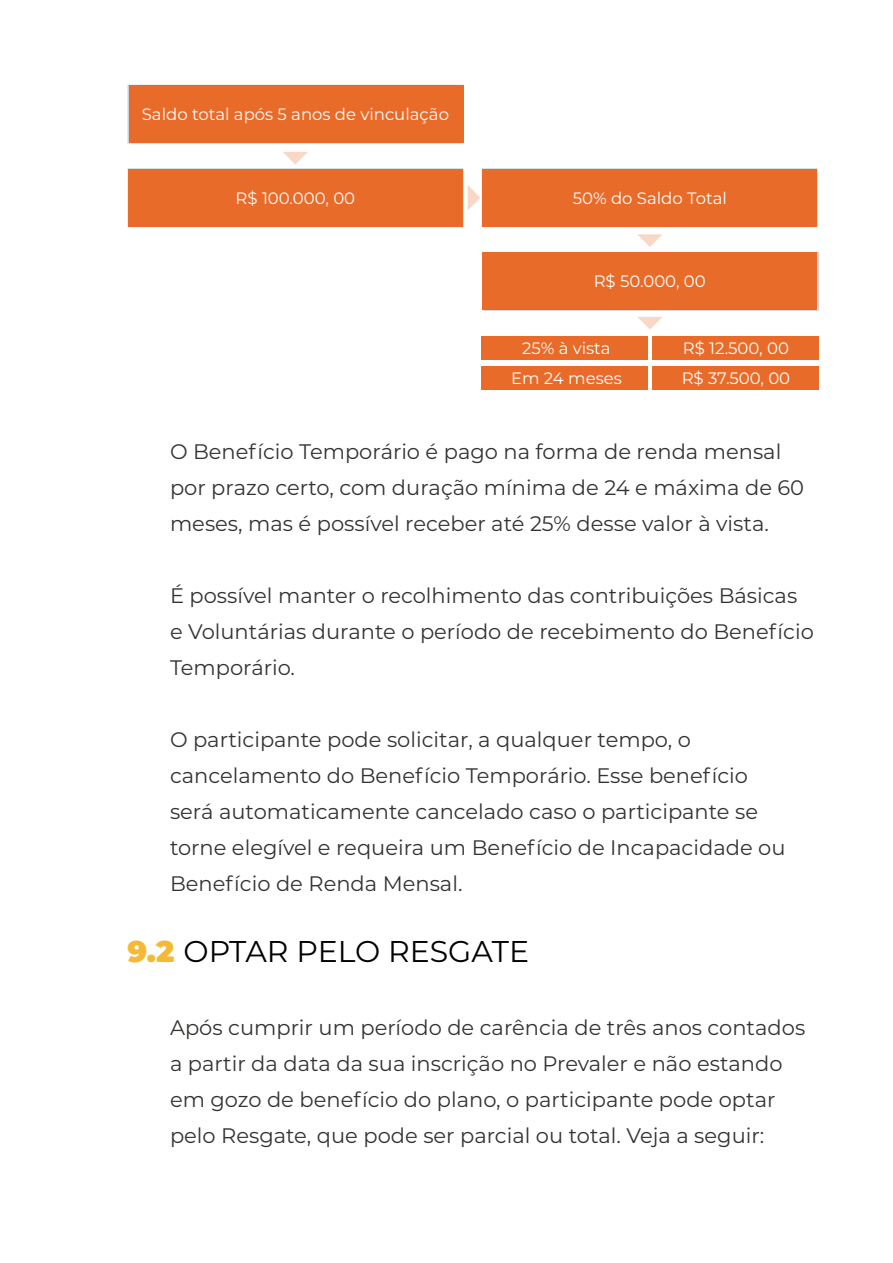
<style>
.page{position:relative;width:893px;height:1263px;background:#fff}
.page>*{position:absolute;margin:0;border:0;box-sizing:border-box;transform-origin:0 0}
.t1{font:30px "Montserrat";color:#000}
.t2{font:21px/36px "Montserrat";color:#333332}
.t3{font:16.5px/30.6px "Montserrat";color:#fff;text-align:center}
.s1{font-weight:900;color:#f6b936}
</style>
<div class="page">
<svg style="left:483px;top:252px;width:336px;height:59px"></svg>
<svg style="left:482px;top:168px;width:336px;height:59px"></svg>
<svg style="left:128px;top:168px;width:335px;height:59px"></svg>
<div style="left:128px;top:169px;width:335px;height:57px;background:#e96b29"></div>
<div style="left:483px;top:169px;width:334px;height:57px;background:#e96b29"></div>
<div style="left:483px;top:253px;width:334px;height:57px;background:#e96b29"></div>
<div style="left:129px;top:85px;width:334px;height:58px;background:#e96b29"></div>
<div style="left:652px;top:336px;width:166px;height:24px;background:#e96b29"></div>
<div style="left:652px;top:366px;width:166px;height:23px;background:#e96b29"></div>
<div style="left:481px;top:366px;width:166px;height:23px;background:#e96b29"></div>
<div style="left:481px;top:336px;width:166px;height:24px;background:#e96b29"></div>
<svg style="left:637px;top:317px;width:25px;height:12px"></svg>
<svg style="left:637px;top:234px;width:25px;height:13px"></svg>
<svg style="left:283px;top:152px;width:25px;height:13px"></svg>
<svg style="left:468px;top:185px;width:12px;height:25px"></svg>
<p class="t3" style="left:142px;top:98px;width:309px">Saldo total após 5 anos de vinculação</p>
<p class="t3" style="left:236px;top:182px;width:121px">R$ 100.000, 00</p>
<p class="t3" style="left:573px;top:182px;width:156px">50% do Saldo Total</p>
<p class="t3" style="left:594px;top:265px;width:114px">R$ 50.000, 00</p>
<p class="t3" style="left:511px;top:332px;width:112px">25% à vista<br>Em 24 meses</p>
<p class="t3" style="left:682px;top:332px;width:110px;text-align:left">R$ 12.500, 00<br>R$ 37.500, 00</p>
<p class="t2" style="left:170px;top:433px;width:636px">O Benefício Temporário é pago na forma de renda mensal por prazo certo, com duração mínima de 24 e máxima de 60 meses, mas é possível receber até 25% desse valor à vista.</p>
<p class="t2" style="left:170px;top:577px;width:645px">É possível manter o recolhimento das contribuições Básicas e Voluntárias durante o período de recebimento do Benefício<br>Temporário.</p>
<p class="t2" style="left:170px;top:721px;width:617px">O participante pode solicitar, a qualquer tempo, o cancelamento do Benefício Temporário. Esse benefício será automaticamente cancelado caso o participante se torne elegível e requeira um Benefício de Incapacidade ou Benefício de Renda Mensal.</p>
<h1 class="t1" style="left:127px;top:931px;width:403px"><span class="s1">9.2</span> OPTAR PELO RESGATE</h1>
<p class="t2" style="left:170px;top:1009px;width:637px">Após cumprir um período de carência de três anos contados a partir da data da sua inscrição no Prevaler e não estando em gozo de benefício do plano, o participante pode optar pelo Resgate, que pode ser parcial ou total. Veja a seguir:</p>
</div>
